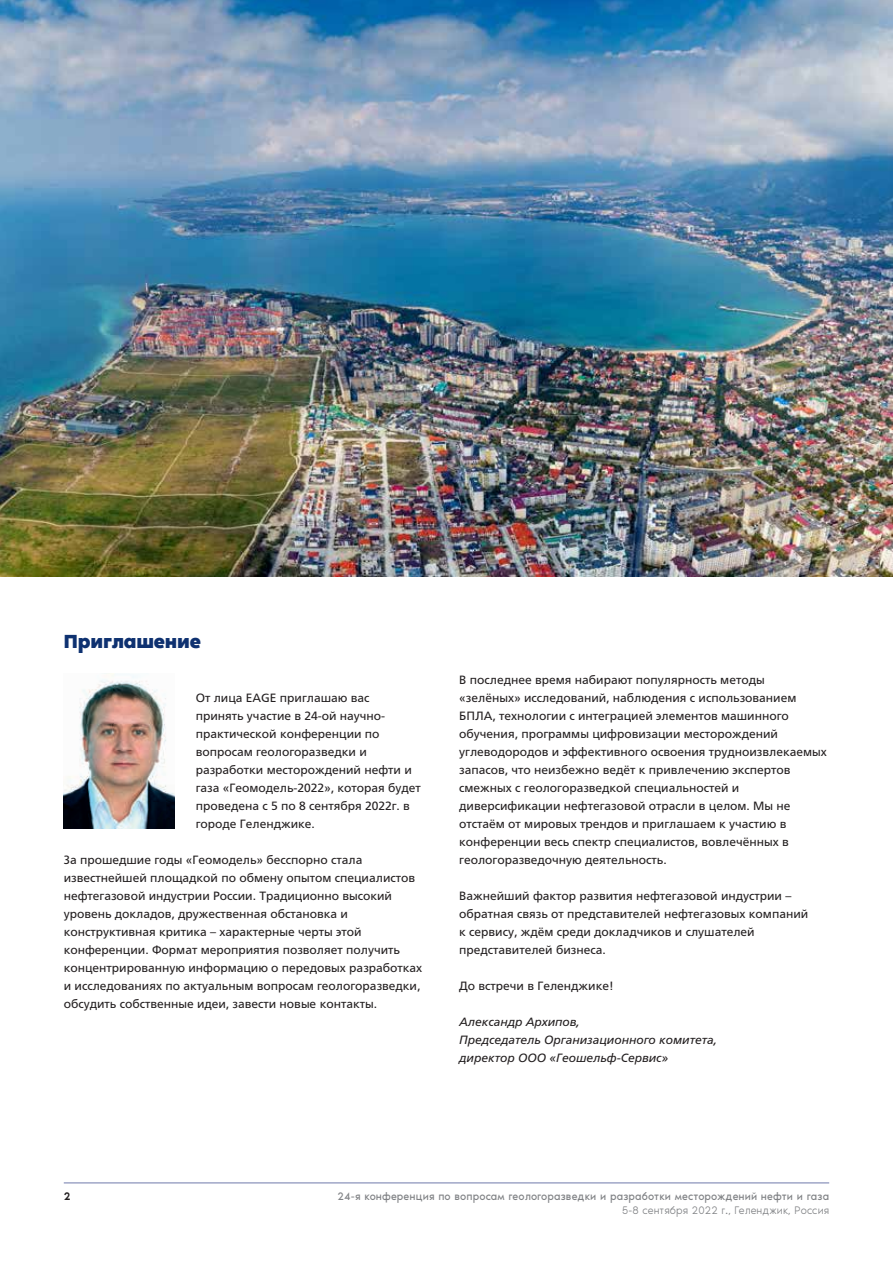
<style>
.page{position:relative;width:893px;height:1263px;background:#fff}
.page>*{position:absolute;margin:0;border:0;box-sizing:border-box;transform-origin:0 0}
._01-KOP_1_RUS{font:700 19.5px "Noir Pro";letter-spacing:-.01em;color:#0e3170}
._00-BODY_tekst_RUS{font:12px/18px "Frutiger LTCYR";color:#231f20}
._00-BODY_tekst_RUS-2{font:italic 12px "Frutiger LTCYR";color:#231f20}
.t1{font:11.25px "Noir Pro";letter-spacing:.005em;color:#808285;scale:.95 1}
.t2{font:300 11.25px "Noir Pro";letter-spacing:.005em;color:#808285;scale:.95 1}
.t3{font:500 11.25px "Noir Pro";color:#231f20;scale:.95 1}
</style>
<div class="page">
<hr style="left:64px;top:1182px;width:765px;height:1px;background:#9fa6c7">
<img style="left:0;top:0;width:893px;height:576px">
<img style="left:64px;top:673px;width:110px;height:155px">
<p class="_01-KOP_1_RUS" style="left:64px;top:625px;width:139px">Приглашение</p>
<p class="_00-BODY_tekst_RUS" style="left:196px;top:689px;width:227px">От лица EAGE приглашаю вас<br>принять участие в 24-ой научно&shy;практической конференции по вопросам геологоразведки и разработки месторождений нефти и газа «Геомодель-2022», которая будет проведена с 5 по 8 сентября 2022г. в городе Геленджике.</p>
<p class="_00-BODY_tekst_RUS" style="left:64px;top:851px;width:360px">За прошедшие годы «Геомодель» бесспорно стала известнейшей площадкой по обмену опытом специалистов нефтегазовой индустрии России. Традиционно высокий уровень докладов, дружественная обстановка и конструктивная критика – характерные черты этой конференции. Формат мероприятия позволяет получить концентрированную информацию о передовых разработках и исследованиях по актуальным вопросам геологоразведки, обсудить собственные идеи, завести новые контакты.</p>
<p class="_00-BODY_tekst_RUS" style="left:459px;top:671px;width:369px">В последнее время набирают популярность методы «зелёных» исследований, наблюдения с использованием БПЛА, технологии с интеграцией элементов машинного обучения, программы цифровизации месторождений углеводородов и эффективного освоения трудноизвлекаемых запасов, что неизбежно ведёт к привлечению экспертов смежных с геологоразведкой специальностей и диверсификации нефтегазовой отрасли в целом. Мы не отстаём от мировых трендов и приглашаем к участию в конференции весь спектр специалистов, вовлечённых в геологоразведочную деятельность.</p>
<p class="_00-BODY_tekst_RUS" style="left:459px;top:887px;width:351px">Важнейший фактор развития нефтегазовой индустрии – обратная связь от представителей нефтегазовых компаний к сервису, ждём среди докладчиков и слушателей представителей бизнеса.</p>
<p class="_00-BODY_tekst_RUS" style="left:459px;top:977px;width:156px">До встречи в Геленджике!</p>
<p class="_00-BODY_tekst_RUS-2" style="left:459px;top:1015px;width:122px">Александр Архипов,</p>
<p class="_00-BODY_tekst_RUS-2" style="left:459px;top:1033px;width:259px">Председатель Организационного комитета,</p>
<p class="_00-BODY_tekst_RUS-2" style="left:459px;top:1051px;width:210px">директор ООО «Геошельф-Сервис»</p>
<p class="t3" style="left:64px;top:1188px;width:9px">2</p>
<p class="t1" style="left:337px;top:1188px;width:519px">24-я конференция по вопросам геологоразведки и разработки месторождений нефти и газа</p>
<p class="t2" style="left:622px;top:1202px;width:220px">5-8 сентября 2022 г., Геленджик, Россия</p>
</div>
